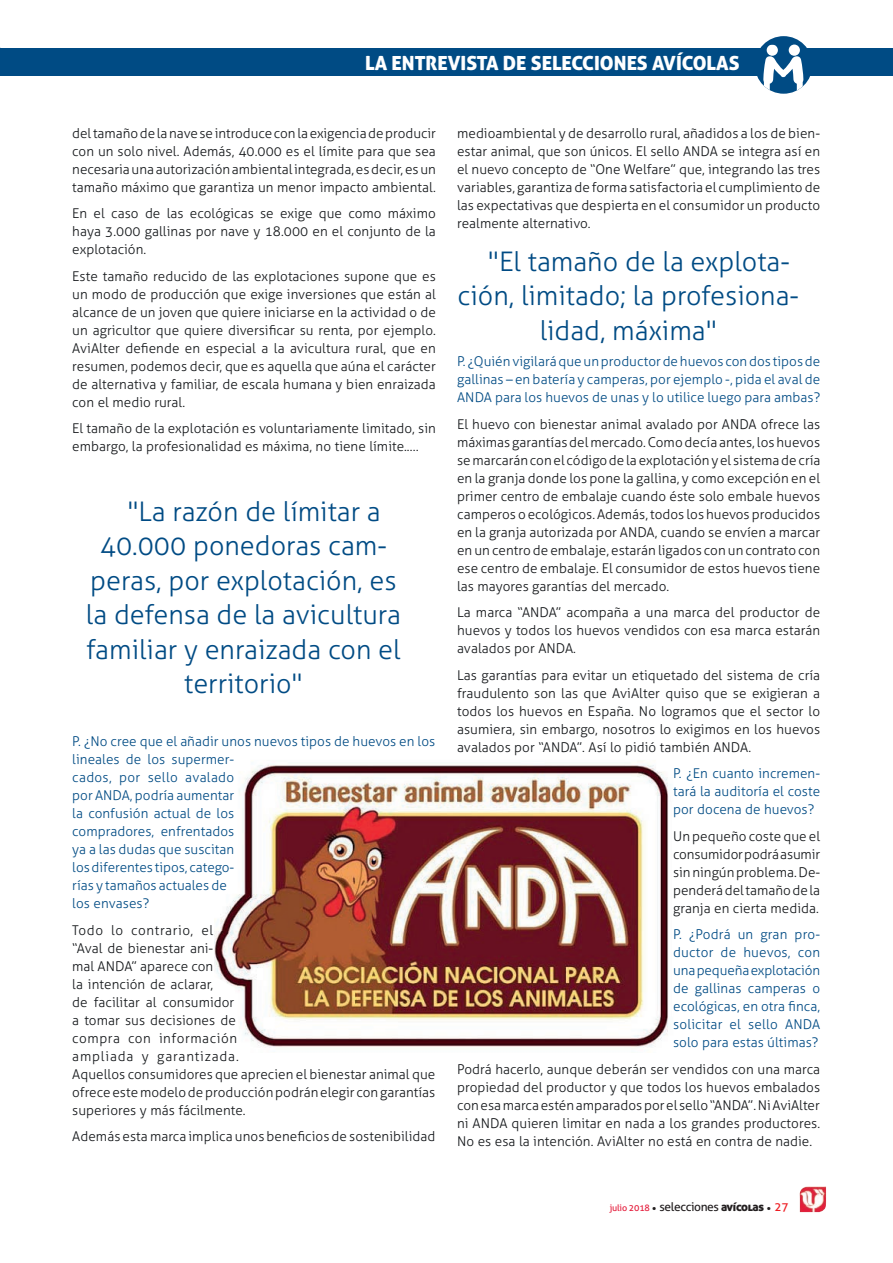
<style>
.page{position:relative;width:893px;height:1263px;background:#fff}
.page>*{position:absolute;margin:0;border:0;box-sizing:border-box;transform-origin:0 0}
.text-ok{font:300 27px "Aller";color:#004b84}
.t1{font:19.5px "Aller Display";color:#fff}
.text-ok-2{font:300 13.5px/18px "Aller";letter-spacing:.005em;color:#14171a;text-align:justify}
.text-ok-3{font:300 13.5px/18px "Aller";letter-spacing:.005em;color:#004b84;text-align:justify}
.t2{font:12px "Aller";letter-spacing:-.03em;color:#231f20}
.s1{font-size:9px;color:#e41c3b}
.s2{font-family:"Aller Display"}
.s3{color:#ee1d23}
</style>
<div class="page">
<div style="left:0;top:48px;width:893px;height:28px;background:#004b84"></div>
<div style="left:755px;top:36px;width:57px;height:58px;background:#004b84;border-radius:50%"></div>
<div style="left:767px;top:45px;width:11px;height:11px;background:#fff;border-radius:50%"></div>
<svg style="left:763px;top:55px;width:40px;height:39px"></svg>
<div style="left:789px;top:45px;width:11px;height:11px;background:#fff;border-radius:50%"></div>
<img style="left:799px;top:1186px;width:27px;height:26px">
<img style="left:214px;top:764px;width:455px;height:285px">
<p class="t1" style="left:365px;top:51px;width:376px">LA ENTREVISTA DE SELECCIONES AVÍCOLAS</p>
<p class="text-ok-2" style="left:72px;top:124px;width:365px">del tamaño de la nave se introduce con la exigencia de producir con un solo nivel. Además, 40.000 es el límite para que sea necesaria una autorización ambiental integrada, es decir, es un tamaño máximo que garantiza un menor impacto ambiental.</p>
<p class="text-ok-2" style="left:72px;top:204px;width:365px">En el caso de las ecológicas se exige que como máximo haya 3.000 gallinas por nave y 18.000 en el conjunto de la explotación.</p>
<p class="text-ok-2" style="left:72px;top:267px;width:365px">Este tamaño reducido de las explotaciones supone que es un modo de producción que exige inversiones que están al alcance de un joven que quiere iniciarse en la actividad o de un agricultor que quiere diversificar su renta, por ejemplo.<br>AviAlter defiende en especial a la avicultura rural, que en resumen, podemos decir, que es aquella que aúna el carácter de alternativa y familiar, de escala humana y bien enraizada con el medio rural.</p>
<p class="text-ok-2" style="left:72px;top:419px;width:365px">El tamaño de la explotación es voluntariamente limitado, sin embargo, la profesionalidad es máxima, no tiene límite..…</p>
<p class="text-ok" style="left:127px;top:495px;width:255px">"La razón de límitar a</p>
<p class="text-ok" style="left:100px;top:529px;width:289px">40.000 ponedoras cam-</p>
<p class="text-ok" style="left:90px;top:564px;width:308px">peras, por explotación, es</p>
<p class="text-ok" style="left:86px;top:598px;width:317px">la defensa de la avicultura</p>
<p class="text-ok" style="left:86px;top:633px;width:316px">familiar y enraizada con el</p>
<p class="text-ok" style="left:184px;top:667px;width:120px">territorio"</p>
<p class="text-ok-3" style="left:72px;top:732px;width:365px;text-align:left">P. ¿No cree que el añadir unos nuevos tipos de huevos en los lineales de los supermer-<br>cados, por sello avalado<br>por ANDA, podría aumentar<br>la confusión actual de los<br>compradores, enfrentados<br>ya a las dudas que suscitan<br>los diferentes tipos, catego-<br>rías y tamaños actuales de<br>los envases?</p>
<p class="text-ok-2" style="left:72px;top:921px;width:364px;text-align:left">Todo lo contrario, el<br>“Aval de bienestar ani-<br>mal ANDA” aparece con<br>la intención de aclarar,<br>de facilitar al consumidor<br>a tomar sus decisiones de<br>compra con información<br>ampliada y garantizada.<br>Aquellos consumidores que aprecien el bienestar animal que ofrece este modelo de producción podrán elegir con garantías superiores y más fácilmente.</p>
<p class="text-ok-2" style="left:72px;top:1127px;width:365px">Además esta marca implica unos beneficios de sostenibilidad</p>
<p class="text-ok-2" style="left:457px;top:124px;width:365px">medioambiental y de desarrollo rural, añadidos a los de bien&shy;estar animal, que son únicos. El sello ANDA se integra así en el nuevo concepto de “One Welfare” que, integrando las tres variables, garantiza de forma satisfactoria el cumplimiento de las expectativas que despierta en el consumidor un producto realmente alternativo.</p>
<p class="text-ok" style="left:488px;top:245px;width:304px">"El tamaño de la explota-</p>
<p class="text-ok" style="left:457px;top:279px;width:343px">ción, limitado; la profesiona-</p>
<p class="text-ok" style="left:540px;top:314px;width:179px">lidad, máxima"</p>
<p class="text-ok-3" style="left:457px;top:352px;width:365px">P. ¿Quién vigilará que un productor de huevos con dos tipos de gallinas – en batería y camperas, por ejemplo -, pida el aval de ANDA para los huevos de unas y lo utilice luego para ambas?</p>
<p class="text-ok-2" style="left:457px;top:415px;width:365px">El huevo con bienestar animal avalado por ANDA ofrece las máximas garantías del mercado. Como decía antes, los huevos se marcarán con el código de la explotación y el sistema de cría en la granja donde los pone la gallina, y como excepción en el primer centro de embalaje cuando éste solo embale huevos camperos o ecológicos. Además, todos los huevos producidos en la granja autorizada por ANDA, cuando se envíen a marcar en un centro de embalaje, estarán ligados con un contrato con ese centro de embalaje. El consumidor de estos huevos tiene las mayores garantías del mercado.</p>
<p class="text-ok-2" style="left:457px;top:603px;width:365px">La marca “ANDA” acompaña a una marca del productor de huevos y todos los huevos vendidos con esa marca estarán avalados por ANDA.</p>
<p class="text-ok-2" style="left:457px;top:666px;width:365px">Las garantías para evitar un etiquetado del sistema de cría fraudulento son las que AviAlter quiso que se exigieran a todos los huevos en España. No logramos que el sector lo asumiera, sin embargo, nosotros lo exigimos en los huevos avalados por “ANDA”. Así lo pidió también ANDA.</p>
<p class="text-ok-3" style="left:673px;top:764px;width:149px">P. ¿En cuanto incremen&shy;tará la auditoría el coste por docena de huevos?</p>
<p class="text-ok-2" style="left:673px;top:827px;width:149px">Un pequeño coste que el consumidor podrá asumir sin ningún problema. De&shy;penderá del tamaño de la granja en cierta medida.</p>
<p class="text-ok-3" style="left:673px;top:925px;width:149px">P. ¿Podrá un gran pro&shy;ductor de huevos, con una pequeña explotación de gallinas camperas o ecológicas, en otra finca, solicitar el sello ANDA solo para estas últimas?</p>
<p class="text-ok-2" style="left:457px;top:1060px;width:364px">Podrá hacerlo, aunque deberán ser vendidos con una marca propiedad del productor y que todos los huevos embalados con esa marca estén amparados por el sello “ANDA”. Ni AviAlter ni ANDA quieren limitar en nada a los grandes productores.<br>No es esa la intención. AviAlter no está en contra de nadie.</p>
<p class="t2" style="left:610px;top:1199px;width:181px"><span class="s1">julio 2018</span> • selecciones <span class="s2">avícolas</span> • <span class="s3">27</span></p>
</div>
